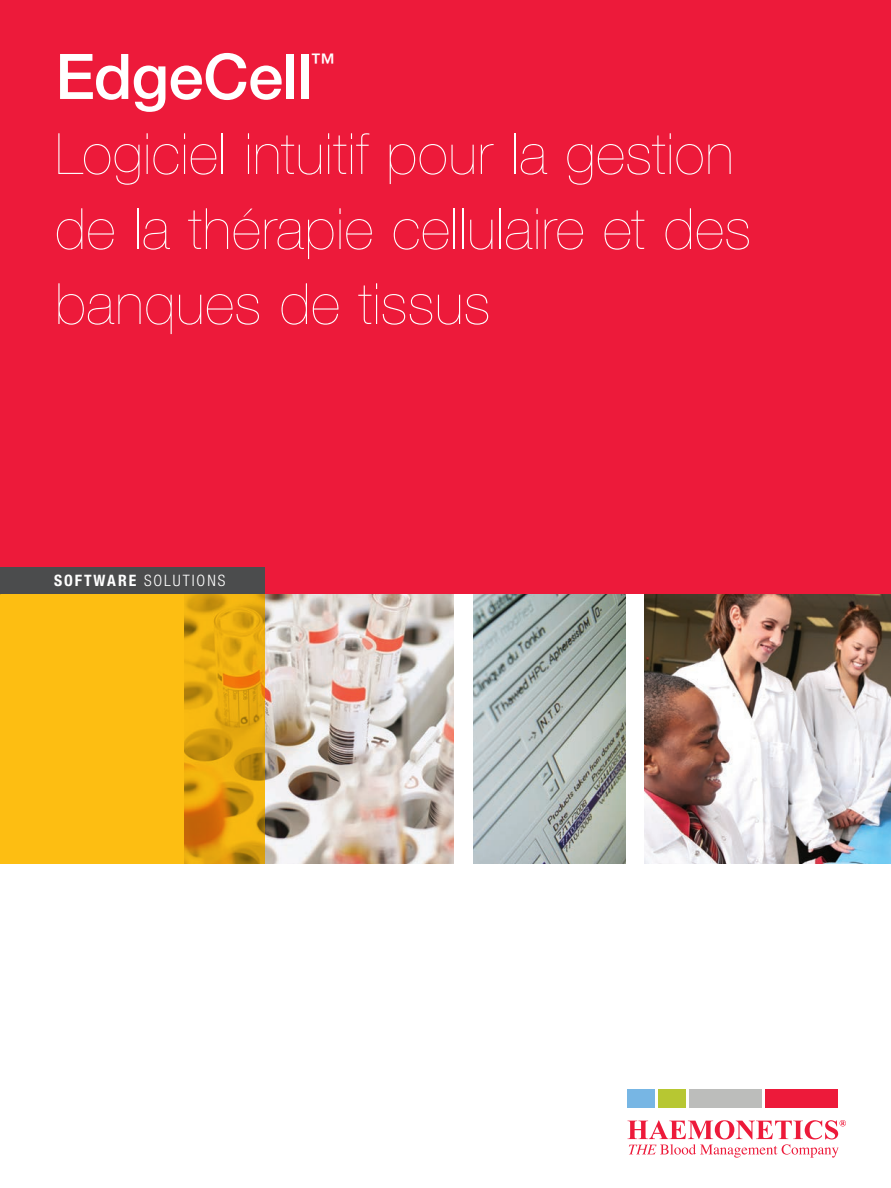
<style>
.page{position:relative;width:891px;height:1188px;background:#fff}
.page>*{position:absolute;margin:0;border:0;box-sizing:border-box;transform-origin:0 0}
.t1{font:500 63px "Helvetica Neue LT Std";letter-spacing:-.01em;color:#fff}
.t2{font:200 57px/75px "Helvetica Neue LT Std";letter-spacing:.015em;color:#fff}
.t3{font:500 24.45px "Helvetica Neue LT Std";color:#fff}
.t4{font:300 condensed 15.75px "Helvetica Neue LT Std";letter-spacing:.125em;color:#fff}
.s1{font-weight:700}
</style>
<div class="page">
<img style="left:265px;top:594px;width:189px;height:270px">
<img style="left:473px;top:594px;width:153px;height:270px">
<img style="left:644px;top:594px;width:247px;height:270px">
<div style="left:0;top:0;width:891px;height:594px;background:#ed1a3a"></div>
<div style="left:0;top:567px;width:265px;height:27px;background:#4b4c4d"></div>
<svg style="left:628px;top:1120px;width:218px;height:38px"></svg>
<div style="left:766px;top:1089px;width:72px;height:18px;background:#ed1a3a"></div>
<div style="left:627px;top:1089px;width:28px;height:18px;background:#77b6e4"></div>
<div style="left:658px;top:1089px;width:27px;height:18px;background:#b7c732"></div>
<div style="left:689px;top:1089px;width:73px;height:18px;background:#bcbdbb"></div>
<svg style="left:0;top:594px;width:265px;height:270px;background:#f4b410"></svg>
<p class="t1" style="left:55px;top:39px;width:258px">EdgeCell</p>
<p class="t3" style="left:310px;top:48px;width:26px">™</p>
<p class="t2" style="left:55px;top:116px;width:697px">Logiciel intuitif pour la gestion de la thérapie cellulaire et des banques de tissus</p>
<p class="t4" style="left:54px;top:572px;width:173px"><span class="s1">SOFTWARE</span> SOLUTIONS</p>
</div>
